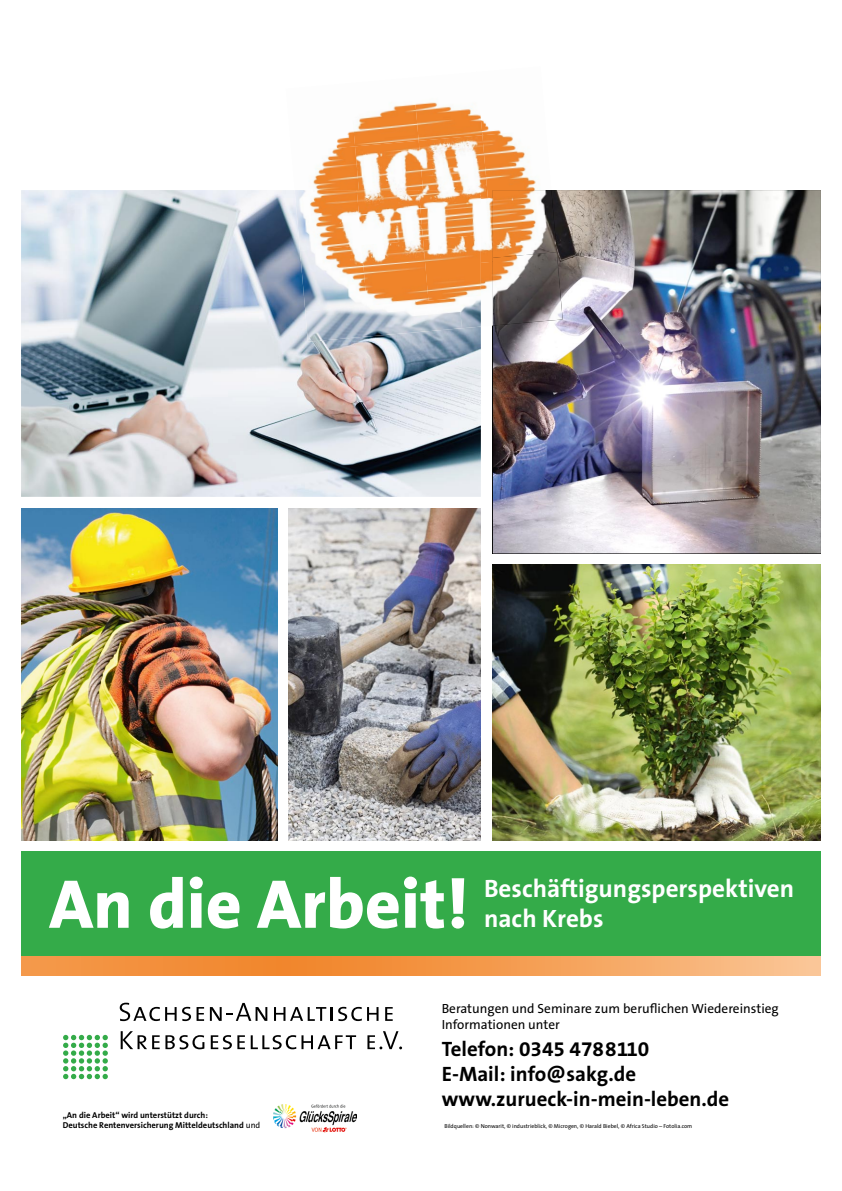
<style>
.page{position:relative;width:842px;height:1191px;background:#fff}
.page>*{position:absolute;margin:0;border:0;box-sizing:border-box;transform-origin:0 0}
.t1{font:800 69.6px "The Sans B8";color:#fff}
.t2{font:700 25.2px/30.2px "The Sans B7";color:#fff}
.t3{font:700 20.9px/25px "The Sans B7";color:#000}
.t4{font:13.3px/16px "The Sans B5 Plain";color:#000}
.t5{font:700 8.6px/10.3px "The Sans B7";color:#000}
.t6{font:5.7px "The Sans B5 Plain";color:#000}
.s1{font-family:"The Sans B5 Plain";font-weight:400}
</style>
<div class="page">
<img style="left:493px;top:190px;width:328px;height:363px">
<img style="left:21px;top:190px;width:460px;height:307px">
<img style="left:289px;top:508px;width:192px;height:332px">
<div style="left:21px;top:851px;width:800px;height:124px;background:#34ab49"></div>
<img style="left:21px;top:508px;width:256px;height:332px">
<img style="left:493px;top:564px;width:328px;height:276px">
<svg style="left:21px;top:956px;width:800px;height:19px;background:#f49c51"></svg>
<img style="left:336px;top:132px;width:13px;height:14px">
<img style="left:349px;top:102px;width:64px;height:44px">
<img style="left:413px;top:102px;width:64px;height:39px">
<img style="left:477px;top:114px;width:12px;height:21px">
<img style="left:313px;top:146px;width:42px;height:44px">
<img style="left:355px;top:141px;width:64px;height:49px">
<img style="left:419px;top:135px;width:63px;height:63px">
<img style="left:482px;top:130px;width:54px;height:68px">
<img style="left:481px;top:198px;width:12px;height:128px">
<img style="left:493px;top:190px;width:64px;height:62px">
<img style="left:493px;top:252px;width:70px;height:73px">
<img style="left:295px;top:190px;width:62px;height:61px">
<img style="left:357px;top:190px;width:62px;height:55px">
<img style="left:419px;top:190px;width:62px;height:50px">
<img style="left:300px;top:245px;width:61px;height:66px">
<img style="left:361px;top:240px;width:62px;height:58px">
<img style="left:423px;top:235px;width:58px;height:63px">
<img style="left:305px;top:298px;width:157px;height:44px">
<img style="left:459px;top:296px;width:22px;height:32px">
<img style="left:273px;top:1104px;width:84px;height:28px">
<svg style="left:121px;top:1031px;width:83px;height:18px"></svg>
<svg style="left:211px;top:1035px;width:34px;height:14px"></svg>
<svg style="left:251px;top:1035px;width:105px;height:14px"></svg>
<svg style="left:367px;top:1031px;width:35px;height:18px"></svg>
<svg style="left:120px;top:1002px;width:71px;height:19px"></svg>
<svg style="left:197px;top:1007px;width:7px;height:14px"></svg>
<svg style="left:210px;top:1003px;width:57px;height:18px"></svg>
<svg style="left:274px;top:1006px;width:104px;height:15px"></svg>
<svg style="left:385px;top:1007px;width:8px;height:14px"></svg>
<svg style="left:63px;top:1034px;width:45px;height:45px"></svg>
<h1 class="t1" style="left:49px;top:867px;width:421px">An die Arbeit!</h1>
<h2 class="t2" style="left:484px;top:874px;width:312px">Beschäftigungsperspektiven nach Krebs</h2>
<h3 class="t5" style="left:63px;top:1109px;width:199px">„An die Arbeit“ wird unterstützt durch:<br>Deutsche Rentenversicherung Mitteldeutschland <span class="s1">und</span></h3>
<h3 class="t4" style="left:442px;top:1001px;width:338px">Beratungen und Seminare zum beruflichen Wiedereinstieg<br>Informationen unter</h3>
<h3 class="t3" style="left:442px;top:1036px;width:289px">Telefon: 0345 4788110<br>E-Mail: info@sakg.de www.zurueck-in-mein-leben.de</h3>
<p class="t6" style="left:444px;top:1122px;width:249px">Bildquellen: © Nonwarit, © industrieblick, © Microgen, © Harald Biebel, © Africa Studio – Fotolia.com</p>
</div>
